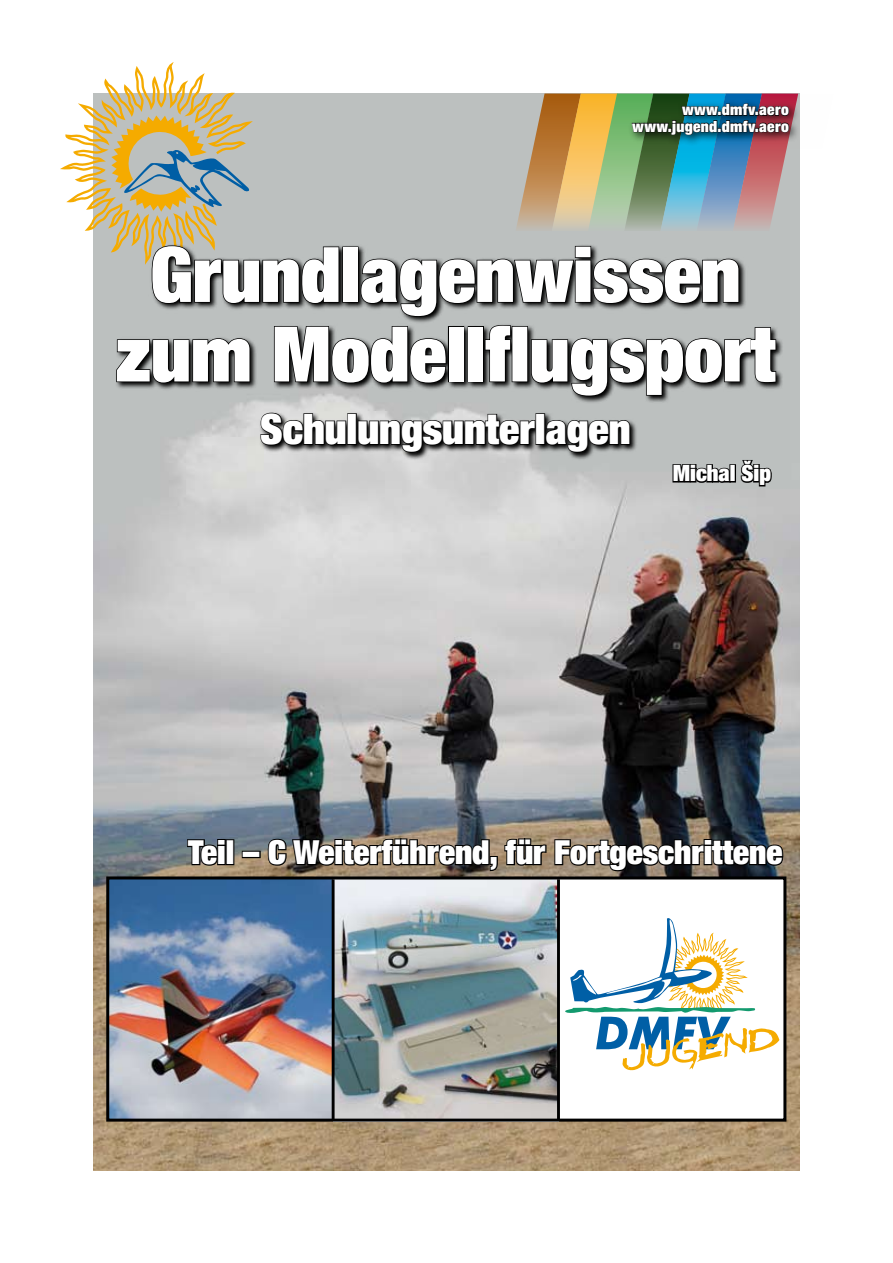
<style>
.page{position:relative;width:893px;height:1263px;background:#fff}
.page>*{position:absolute;margin:0;border:0;box-sizing:border-box;transform-origin:0 0}
.t1{font:900 expanded 76.65px/79.5px "Helvetica Neue";color:#fff;text-align:center}
.t2{font:900 expanded 42px "Helvetica Neue";color:#fff}
.t3{font:900 expanded 33.3px "Helvetica Neue";color:#fff}
.t4{font:900 expanded 22.5px "Helvetica Neue";color:#fff}
.t5{font:900 condensed 15.45px/16.5px "Helvetica Neue LT Std";letter-spacing:.02em;color:#fff;text-align:right}
</style>
<div class="page">
<img style="left:94px;top:94px;width:705px;height:1076px">
<div style="left:559px;top:879px;width:225px;height:240px;background:#fff"></div>
<svg style="left:565px;top:918px;width:214px;height:152px"></svg>
<svg style="left:516px;top:94px;width:284px;height:137px;background:#8a927e"></svg>
<svg style="left:115px;top:244px;width:668px;height:160px;background:#a6a9a9"></svg>
<svg style="left:60px;top:62px;width:280px;height:242px"></svg>
<div style="left:342px;top:247px;width:17px;height:56px;border:1px solid #000"></div>
<svg style="left:360px;top:245px;width:380px;height:72px;background:#535555"></svg>
<svg style="left:115px;top:337px;width:136px;height:47px;background:#292a29"></svg>
<svg style="left:273px;top:325px;width:174px;height:59px;background:#353635"></svg>
<div style="left:448px;top:326px;width:16px;height:56px;border:1px solid #000"></div>
<div style="left:468px;top:326px;width:16px;height:56px;border:1px solid #000"></div>
<svg style="left:484px;top:324px;width:293px;height:73px;background:#4e5050"></svg>
<svg style="left:259px;top:411px;width:379px;height:50px;background:#b7b9b8"></svg>
<svg style="left:260px;top:412px;width:87px;height:34px;background:#444443"></svg>
<div style="left:347px;top:413px;width:10px;height:32px;border:2px solid #000"></div>
<svg style="left:357px;top:413px;width:179px;height:40px;background:#4f4f4f"></svg>
<div style="left:535px;top:413px;width:10px;height:32px;border:2px solid #000"></div>
<svg style="left:545px;top:419px;width:86px;height:34px;background:#323333"></svg>
<img style="left:110px;top:880px;width:222px;height:237px">
<img style="left:335px;top:906px;width:222px;height:211px">
<hr style="left:332px;top:879px;width:3px;height:240px;background:#000">
<hr style="left:557px;top:879px;width:3px;height:240px;background:#000">
<div style="left:106px;top:876px;width:680px;height:245px;border:3px solid #000"></div>
<svg style="left:186px;top:838px;width:41px;height:29px"></svg>
<div style="left:226px;top:839px;width:8px;height:26px;border:2px solid #000"></div>
<div style="left:242px;top:851px;width:19px;height:7px;border:2px solid #000"></div>
<svg style="left:267px;top:810px;width:517px;height:96px;background:#787877"></svg>
<svg style="left:671px;top:443px;width:62px;height:66px;background:#9ea09f"></svg>
<div style="left:729px;top:464px;width:7px;height:18px;border:2px solid #000"></div>
<svg style="left:740px;top:459px;width:33px;height:29px"></svg>
<p class="t5" style="left:632px;top:101px;width:158px">www.dmfv.aero www.jugend.dmfv.aero</p>
<h1 class="t1" style="left:116px;top:233px;width:661px">Grundlagenwissen zum Modellflugsport</h1>
<p class="t2" style="left:260px;top:402px;width:372px">Schulungsunterlagen</p>
<p class="t4" style="left:673px;top:459px;width:100px">Michal Šip</p>
<p class="t3" style="left:188px;top:831px;width:596px">Teil – C Weiterführend, für Fortgeschrittene</p>
</div>
